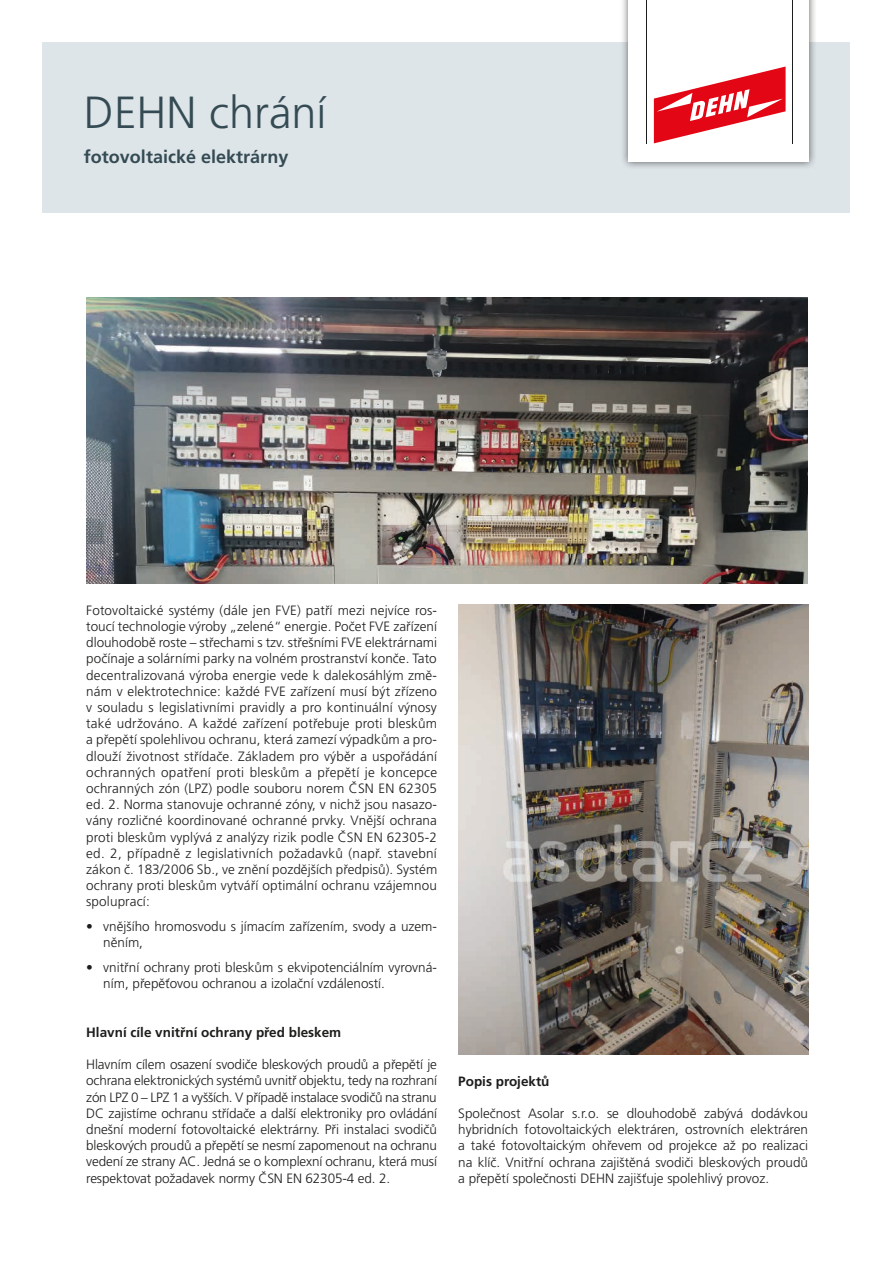
<style>
.page{position:relative;width:893px;height:1263px;background:#fff}
.page>*{position:absolute;margin:0;border:0;box-sizing:border-box;transform-origin:0 0}
.t1{font:300 45px "Frutiger CE";color:#354b54}
.t2{font:700 18px "Frutiger CE";color:#354b54}
.t3{font:300 13.5px/16.2px "Frutiger CE";color:#1d1d1b;text-align:justify}
.t4{font:700 13.5px "Frutiger CE";color:#1d1d1b}
</style>
<div class="page">
<div style="left:43px;top:43px;width:807px;height:170px;background:#dee5e9"></div>
<div style="left:620px;top:0;width:197px;height:170px;background:#1d1d1b;opacity:.65"></div>
<div style="left:628px;top:0;width:181px;height:162px;background:#fff"></div>
<svg style="left:654px;top:67px;width:132px;height:76px"></svg>
<hr style="left:646px;top:0;width:1px;height:143px;background:#1d1d1b">
<hr style="left:792px;top:0;width:1px;height:143px;background:#1d1d1b">
<img style="left:86px;top:298px;width:722px;height:285px">
<img style="left:458px;top:605px;width:350px;height:449px">
<h1 class="t1" style="left:84px;top:86px;width:244px">DEHN chrání</h1>
<h2 class="t2" style="left:84px;top:145px;width:206px">fotovoltaické elektrárny</h2>
<p class="t3" style="left:86px;top:602px;width:353px">Fotovoltaické systémy (dále jen FVE) patří mezi nejvíce ros&shy;toucí technologie výroby „zelené“ energie. Počet FVE zařízení dlouhodobě roste – střechami s tzv. střešními FVE elektrárnami počínaje a solárními parky na volném prostranství konče. Tato decentralizovaná výroba energie vede k dalekosáhlým změ&shy;nám v elektrotechnice: každé FVE zařízení musí být zřízeno v souladu s legislativními pravidly a pro kontinuální výnosy také udržováno. A každé zařízení potřebuje proti bleskům a přepětí spolehlivou ochranu, která zamezí výpadkům a pro&shy;dlouží životnost střídače. Základem pro výběr a uspořádání ochranných opatření proti bleskům a přepětí je koncepce ochranných zón (LPZ) podle souboru norem ČSN EN 62305 ed. 2. Norma stanovuje ochranné zóny, v nichž jsou nasazo&shy;vány rozličné koordinované ochranné prvky. Vnější ochrana proti bleskům vyplývá z analýzy rizik podle ČSN EN 62305-2 ed. 2, případně z legislativních požadavků (např. stavební zákon č. 183/2006 Sb., ve znění pozdějších předpisů). Systém ochrany proti bleskům vytváří optimální ochranu vzájemnou spoluprací:</p>
<p class="t3" style="left:103px;top:918px;width:335px;text-indent:-17px">• vnějšího hromosvodu s jímacím zařízením, svody a uzem&shy;něním,</p>
<p class="t3" style="left:103px;top:959px;width:335px;text-indent:-17px">• vnitřní ochrany proti bleskům s ekvipotenciálním vyrovná&shy;ním, přepěťovou ochranou a izolační vzdáleností.</p>
<p class="t4" style="left:86px;top:1024px;width:257px">Hlavní cíle vnitřní ochrany před bleskem</p>
<p class="t3" style="left:86px;top:1056px;width:352px">Hlavním cílem osazení svodiče bleskových proudů a přepětí je ochrana elektronických systémů uvnitř objektu, tedy na rozhraní zón LPZ 0 – LPZ 1 a vyšších. V případě instalace svodičů na stranu DC zajistíme ochranu střídače a další elektroniky pro ovládání dnešní moderní fotovoltaické elektrárny. Při instalaci svodičů bleskových proudů a přepětí se nesmí zapomenout na ochranu vedení ze strany AC. Jedná se o komplexní ochranu, která musí respektovat požadavek normy ČSN EN 62305-4 ed. 2.</p>
<p class="t4" style="left:458px;top:1072px;width:93px">Popis projektů</p>
<p class="t3" style="left:458px;top:1105px;width:351px">Společnost Asolar s.r.o. se dlouhodobě zabývá dodávkou hybridních fotovoltaických elektráren, ostrovních elektráren a také fotovoltaickým ohřevem od projekce až po realizaci na klíč. Vnitřní ochrana zajištěná svodiči bleskových proudů a přepětí společnosti DEHN zajišťuje spolehlivý provoz.</p>
</div>
